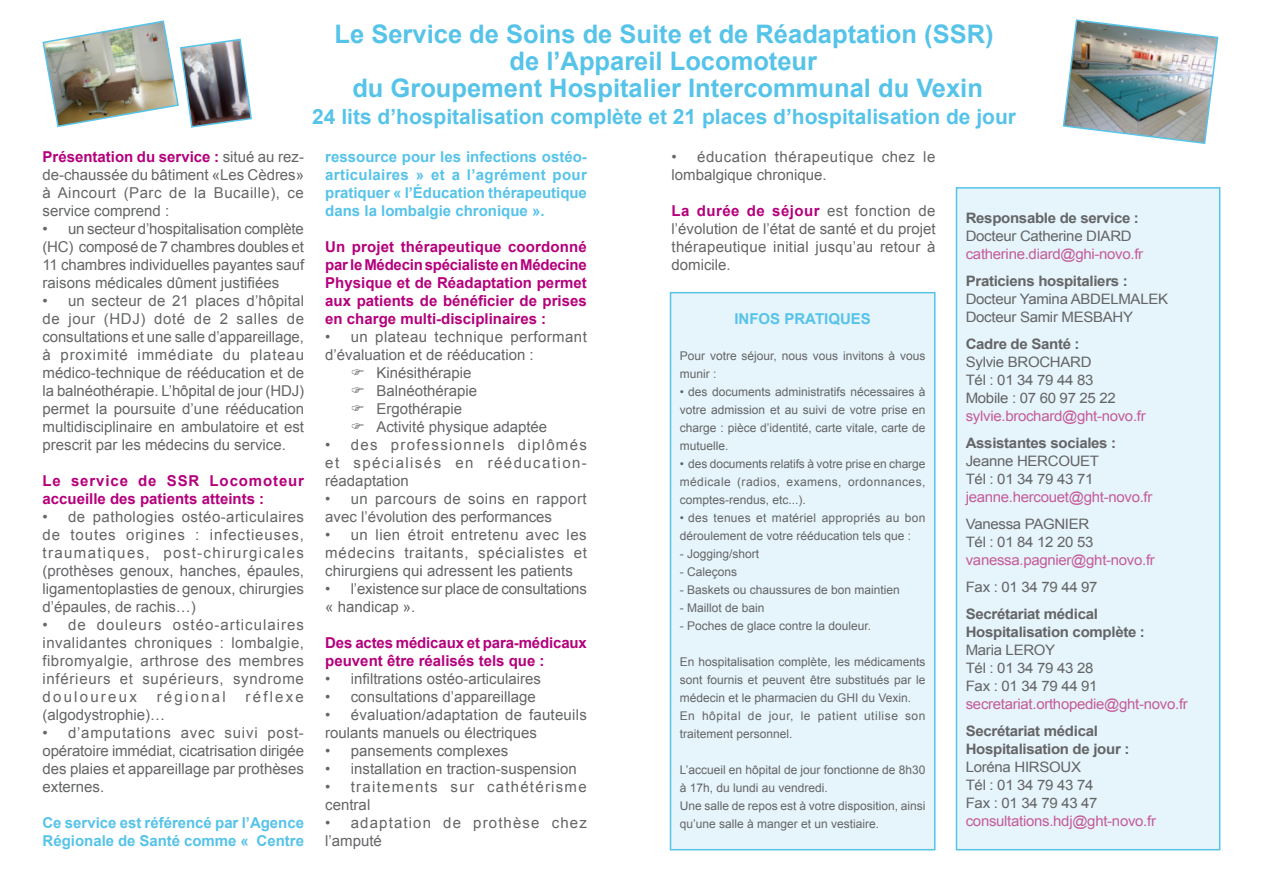
<style>
.page{position:relative;width:1263px;height:893px;background:#fff}
.page>*{position:absolute;margin:0;border:0;box-sizing:border-box;transform-origin:0 0}
.t1{font:700 25.5px/27px "Arial";color:#56c3e9;text-align:center}
.t2{font:700 21px "Arial";color:#56c3e9}
.t3{font:15px/18px "Arial";color:#646567;text-align:justify}
.t4{font:700 15px/18px "Arial";color:#b4007c}
.t5{font:700 15px/18px "Arial";color:#56c3e9}
.t6{font:15px/18px "Arial";letter-spacing:.04em;color:#646567}
.t7{font:15px/18px "Arial";letter-spacing:.085em;color:#646567}
.t8{font:15px/18px "Arial";letter-spacing:.075em;color:#646567}
.t9{font:15px "Arial";letter-spacing:.03em;color:#646567}
.t10{font:15px "Arial";letter-spacing:.15em;color:#646567}
.t11{font:700 15px "Arial";color:#56c3e9}
.t12{font:14.4px/18px "Arial";letter-spacing:-.02em;color:#646567;scale:1.04 1}
.t13{font:14.4px "Arial";letter-spacing:-.02em;color:#c45c9b;scale:1.04 1}
.t14{font:700 14.4px/18px "Arial";letter-spacing:-.02em;color:#646567;scale:1.04 1}
.t15{font:12px/18px "Arial";color:#646567}
.s1{font-weight:700;color:#b4007c}
</style>
<div class="page">
<div style="left:670px;top:293px;width:265px;height:557px;background:#e6f4fb"></div>
<div style="left:670px;top:292px;width:265px;height:558px;border:2px solid #56c3e9"></div>
<div style="left:956px;top:188px;width:264px;height:662px;background:#e6f4fb"></div>
<div style="left:956px;top:187px;width:264px;height:663px;border:2px solid #56c3e9"></div>
<img style="left:42px;top:20px;width:210px;height:108px">
<img style="left:1062px;top:19px;width:157px;height:125px">
<h1 class="t1" style="left:335px;top:21px;width:660px">Le Service de Soins de Suite et de Réadaptation (SSR) de l’Appareil Locomoteur<br>du Groupement Hospitalier Intercommunal du Vexin</h1>
<h2 class="t2" style="left:312px;top:103px;width:705px">24 lits d’hospitalisation complète et 21 places d’hospitalisation de jour</h2>
<p class="t3" style="left:43px;top:148px;width:263px"><span class="s1">Présentation du service :</span> situé au rez&shy;de-chaussée du bâtiment «Les Cèdres» à Aincourt (Parc de la Bucaille), ce service comprend :</p>
<p class="t3" style="left:43px;top:220px;width:263px">• un secteur d’hospitalisation complète (HC) composé de 7 chambres doubles et 11 chambres individuelles payantes sauf raisons médicales dûment justifiées</p>
<p class="t3" style="left:43px;top:292px;width:263px">• un secteur de 21 places d’hôpital de jour (HDJ) doté de 2 salles de consultations et une salle d’appareillage, à proximité immédiate du plateau médico-technique de rééducation et de la balnéothérapie. L’hôpital de jour (HDJ) permet la poursuite d’une rééducation multidisciplinaire en ambulatoire et est prescrit par les médecins du service.</p>
<p class="t4" style="left:43px;top:472px;width:263px">Le service de SSR Locomoteur accueille des patients atteints :</p>
<p class="t3" style="left:43px;top:508px;width:263px">• de pathologies ostéo-articulaires de toutes origines : infectieuses, traumatiques, post-chirurgicales (prothèses genoux, hanches, épaules, ligamentoplasties de genoux, chirurgies d’épaules, de rachis…)</p>
<p class="t3" style="left:43px;top:616px;width:263px">• de douleurs ostéo-articulaires invalidantes chroniques : lombalgie, fibromyalgie, arthrose des membres inférieurs et supérieurs, syndrome douloureux</p>
<p class="t10" style="left:157px;top:687px;width:70px">régional</p>
<p class="t10" style="left:245px;top:687px;width:60px">réflexe</p>
<p class="t3" style="left:43px;top:706px;width:124px">(algodystrophie)…</p>
<p class="t3" style="left:43px;top:724px;width:263px">• d’amputations avec suivi post&shy;opératoire immédiat, cicatrisation dirigée des plaies et appareillage par prothèses externes.</p>
<p class="t5" style="left:43px;top:814px;width:263px">Ce service est référencé par l’Agence<br>Régionale de Santé comme « Centre</p>
<p class="t5" style="left:325px;top:148px;width:263px;text-align:justify">ressource pour les infections ostéo&shy;articulaires » et a l’agrément pour pratiquer « l’Éducation thérapeutique dans la lombalgie chronique ».</p>
<p class="t4" style="left:325px;top:238px;width:263px;text-align:justify">Un projet thérapeutique coordonné par le Médecin spécialiste en Médecine Physique et de Réadaptation permet aux patients de bénéficier de prises en charge multi-disciplinaires :</p>
<p class="t9" style="left:325px;top:327px;width:263px">• un plateau technique performant</p>
<p class="t3" style="left:325px;top:346px;width:210px">d’évaluation et de rééducation :</p>
<p class="t3" style="left:376px;top:364px;width:97px">Kinésithérapie</p>
<p class="t3" style="left:376px;top:382px;width:102px">Balnéothérapie</p>
<p class="t3" style="left:376px;top:400px;width:87px">Ergothérapie</p>
<p class="t3" style="left:376px;top:418px;width:172px">Activité physique adaptée</p>
<p class="t3" style="left:325px;top:436px;width:263px">• des professionnels diplômés et spécialisés en rééducation&shy;réadaptation</p>
<p class="t3" style="left:325px;top:490px;width:263px">• un parcours de soins en rapport avec l’évolution des performances</p>
<p class="t3" style="left:325px;top:526px;width:263px">• un lien étroit entretenu avec les médecins traitants, spécialistes et chirurgiens qui adressent les patients</p>
<p class="t3" style="left:325px;top:580px;width:263px">• l’existence sur place de consultations « handicap ».</p>
<p class="t4" style="left:325px;top:634px;width:263px">Des actes médicaux et para-médicaux peuvent être réalisés tels que :</p>
<p class="t3" style="left:325px;top:670px;width:217px">• infiltrations ostéo-articulaires</p>
<p class="t3" style="left:325px;top:688px;width:212px">• consultations d’appareillage</p>
<p class="t3" style="left:325px;top:706px;width:263px">• évaluation/adaptation de fauteuils roulants manuels ou électriques</p>
<p class="t3" style="left:325px;top:742px;width:185px">• pansements complexes</p>
<p class="t3" style="left:325px;top:760px;width:253px">• installation en traction-suspension</p>
<p class="t7" style="left:325px;top:778px;width:263px">• traitements sur cathétérisme central</p>
<p class="t8" style="left:325px;top:814px;width:263px">• adaptation de prothèse chez l’amputé</p>
<p class="t6" style="left:672px;top:148px;width:265px">• éducation thérapeutique chez le lombalgique chronique.</p>
<p class="t3" style="left:672px;top:202px;width:265px"><span class="s1">La durée de séjour</span> est fonction de l’évolution de l’état de santé et du projet thérapeutique initial jusqu’au retour à domicile.</p>
<p class="t11" style="left:734px;top:309px;width:138px">INFOS PRATIQUES</p>
<p class="t15" style="left:680px;top:347px;width:247px">Pour votre séjour, nous vous invitons à vous munir :</p>
<p class="t15" style="left:680px;top:383px;width:247px;text-align:justify">• des documents administratifs nécessaires à votre admission et au suivi de votre prise en charge : pièce d’identité, carte vitale, carte de mutuelle.</p>
<p class="t15" style="left:680px;top:455px;width:247px;text-align:justify">• des documents relatifs à votre prise en charge médicale (radios, examens, ordonnances, comptes-rendus, etc...).</p>
<p class="t15" style="left:680px;top:509px;width:247px">• des tenues et matériel appropriés au bon déroulement de votre rééducation tels que :</p>
<p class="t15" style="left:680px;top:545px;width:81px">- Jogging/short</p>
<p class="t15" style="left:680px;top:563px;width:59px">- Caleçons</p>
<p class="t15" style="left:680px;top:581px;width:222px">- Baskets ou chaussures de bon maintien</p>
<p class="t15" style="left:680px;top:599px;width:86px">- Maillot de bain</p>
<p class="t15" style="left:680px;top:617px;width:193px">- Poches de glace contre la douleur.</p>
<p class="t15" style="left:680px;top:653px;width:247px">En hospitalisation complète, les médicaments sont fournis et peuvent être substitués par le médecin et le pharmacien du GHI du Vexin.<br>En hôpital de jour, le patient utilise son traitement personnel.</p>
<p class="t15" style="left:680px;top:761px;width:247px">L’accueil en hôpital de jour fonctionne de 8h30 à 17h, du lundi au vendredi.<br>Une salle de repos est à votre disposition, ainsi qu’une salle à manger et un vestiaire.</p>
<p class="t14" style="left:966px;top:209px;width:168px">Responsable de service :</p>
<p class="t12" style="left:966px;top:227px;width:161px">Docteur Catherine DIARD</p>
<p class="t13" style="left:966px;top:244px;width:172px">catherine.diard@ghi-novo.fr</p>
<p class="t14" style="left:966px;top:272px;width:157px">Praticiens hospitaliers :</p>
<p class="t12" style="left:966px;top:290px;width:196px">Docteur Yamina ABDELMALEK<br>Docteur Samir MESBAHY</p>
<p class="t14" style="left:966px;top:335px;width:111px">Cadre de Santé :</p>
<p class="t12" style="left:966px;top:353px;width:146px">Sylvie BROCHARD<br>Tél : 01 34 79 44 83<br>Mobile : 07 60 97 25 22</p>
<p class="t13" style="left:966px;top:406px;width:175px">sylvie.brochard@ght-novo.fr</p>
<p class="t14" style="left:966px;top:434px;width:146px">Assistantes sociales :</p>
<p class="t12" style="left:966px;top:452px;width:130px">Jeanne HERCOUET<br>Tél : 01 34 79 43 71</p>
<p class="t13" style="left:966px;top:487px;width:181px">jeanne.hercouet@ght-novo.fr</p>
<p class="t12" style="left:966px;top:515px;width:124px">Vanessa PAGNIER<br>Tél : 01 84 12 20 53</p>
<p class="t13" style="left:966px;top:550px;width:183px">vanessa.pagnier@ght-novo.fr</p>
<p class="t12" style="left:966px;top:578px;width:128px">Fax : 01 34 79 44 97</p>
<p class="t14" style="left:966px;top:605px;width:174px">Secrétariat médical<br>Hospitalisation complète :</p>
<p class="t12" style="left:966px;top:641px;width:128px">Maria LEROY<br>Tél : 01 34 79 43 28<br>Fax : 01 34 79 44 91</p>
<p class="t13" style="left:966px;top:694px;width:215px">secretariat.orthopedie@ght-novo.fr</p>
<p class="t14" style="left:966px;top:722px;width:159px">Secrétariat médical<br>Hospitalisation de jour :</p>
<p class="t12" style="left:966px;top:758px;width:128px">Loréna HIRSOUX<br>Tél : 01 34 79 43 74<br>Fax : 01 34 79 43 47</p>
<p class="t13" style="left:966px;top:811px;width:184px">consultations.hdj@ght-novo.fr</p>
</div>
